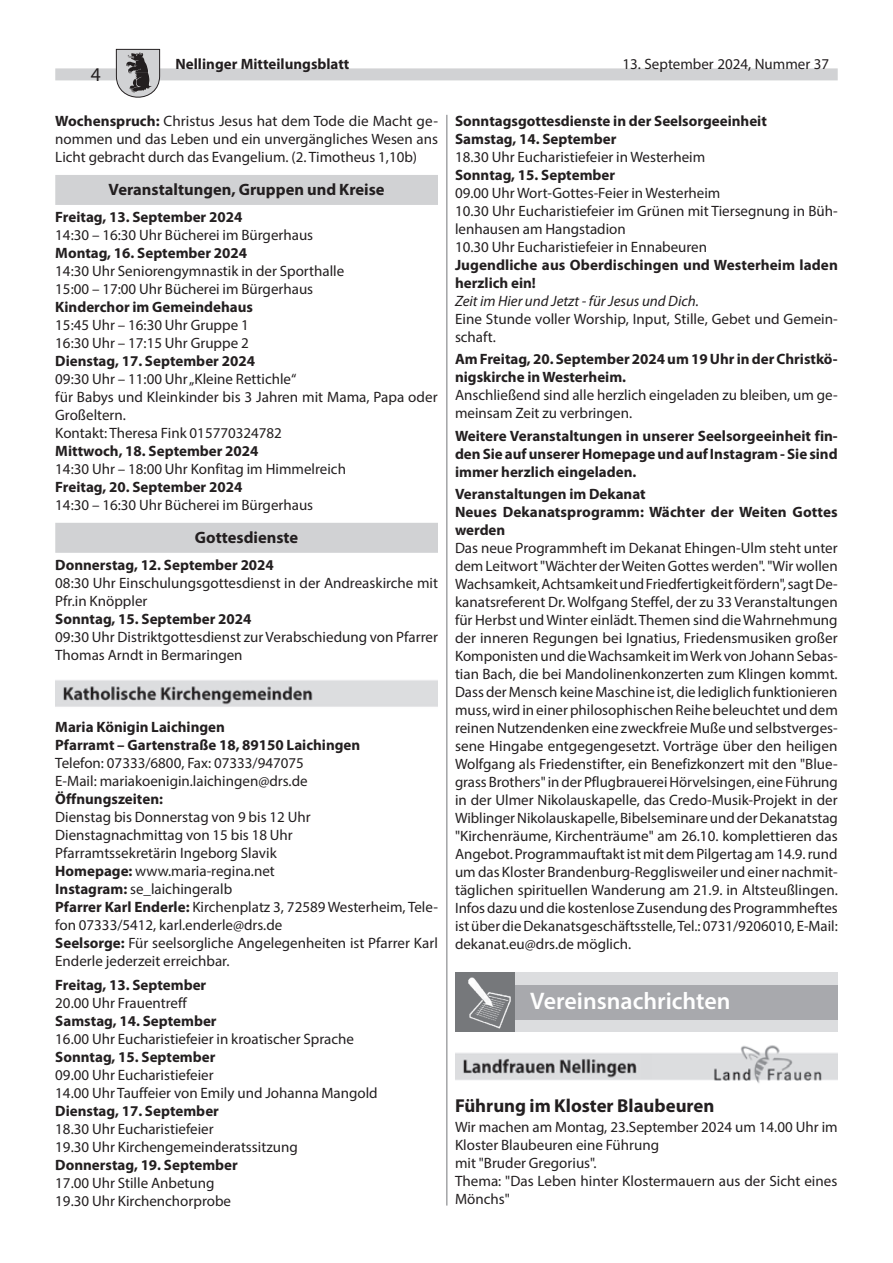
<style>
.page{position:relative;width:893px;height:1263px;background:#fff}
.page>*{position:absolute;margin:0;border:0;box-sizing:border-box;transform-origin:0 0}
.t1{font:600 24px "Myriad Pro";color:#fff}
.t2{font:19.5px "Myriad Pro";color:#231f20}
.t3{font:700 18.75px "Myriad Pro";color:#231f20}
.t4{font:700 16.5px "Myriad Pro";color:#231f20}
.t5{font:15px/18px "Myriad Pro";color:#231f20}
.t6{font:700 15px/18px "Myriad Pro";color:#231f20}
.t7{font:italic 15px "Myriad Pro";color:#231f20}
.s1{font-weight:700}
</style>
<div class="page">
<div style="left:55px;top:68px;width:783px;height:12px;background:#d1d2d4"></div>
<svg style="left:115px;top:49px;width:46px;height:49px"></svg>
<hr style="left:446px;top:115px;width:1px;height:1090px;background:#76787b">
<div style="left:55px;top:175px;width:383px;height:30px;background:#d1d2d4"></div>
<div style="left:55px;top:523px;width:383px;height:30px;background:#d1d2d4"></div>
<img style="left:55px;top:680px;width:383px;height:27px">
<div style="left:455px;top:972px;width:383px;height:60px;background:#dcdddf"></div>
<div style="left:455px;top:985px;width:383px;height:34px;background:#a8a9ad"></div>
<div style="left:455px;top:972px;width:59px;height:60px;background:#76787b"></div>
<img style="left:468px;top:973px;width:49px;height:59px">
<img style="left:455px;top:1045px;width:383px;height:38px">
<h2 class="t2" style="left:91px;top:62px;width:12px">4</h2>
<p class="t6" style="left:176px;top:55px;width:175px">Nellinger Mitteilungsblatt</p>
<p class="t5" style="left:622px;top:55px;width:208px">13. September 2024, Nummer 37</p>
<p class="t5" style="left:55px;top:112px;width:384px;text-align:justify"><span class="s1">Wochenspruch:</span> Christus Jesus hat dem Tode die Macht ge&shy;nommen und das Leben und ein unvergängliches Wesen ans Licht gebracht durch das Evangelium. (2. Timotheus 1,10b)</p>
<p class="t4" style="left:109px;top:179px;width:277px">Veranstaltungen, Gruppen und Kreise</p>
<p class="t6" style="left:55px;top:207px;width:189px">Freitag, 13. September 2024</p>
<p class="t5" style="left:55px;top:226px;width:259px">14:30 – 16:30 Uhr Bücherei im Bürgerhaus</p>
<p class="t6" style="left:55px;top:243px;width:193px">Montag, 16. September 2024</p>
<p class="t5" style="left:55px;top:262px;width:291px">14:30 Uhr Seniorengymnastik in der Sporthalle<br>15:00 – 17:00 Uhr Bücherei im Bürgerhaus</p>
<p class="t6" style="left:55px;top:297px;width:199px">Kinderchor im Gemeindehaus</p>
<p class="t5" style="left:55px;top:316px;width:195px">15:45 Uhr – 16:30 Uhr Gruppe 1<br>16:30 Uhr – 17:15 Uhr Gruppe 2</p>
<p class="t6" style="left:55px;top:351px;width:201px">Dienstag, 17. September 2024</p>
<p class="t5" style="left:55px;top:370px;width:384px">09:30 Uhr – 11:00 Uhr „Kleine Rettichle“<br>für Babys und Kleinkinder bis 3 Jahren mit Mama, Papa oder Großeltern.<br>Kontakt: Theresa Fink 015770324782</p>
<p class="t6" style="left:55px;top:441px;width:205px">Mittwoch, 18. September 2024</p>
<p class="t5" style="left:55px;top:460px;width:292px">14:30 Uhr – 18:00 Uhr Konfitag im Himmelreich</p>
<p class="t6" style="left:55px;top:477px;width:189px">Freitag, 20. September 2024</p>
<p class="t5" style="left:55px;top:496px;width:259px">14:30 – 16:30 Uhr Bücherei im Bürgerhaus</p>
<p class="t4" style="left:195px;top:527px;width:105px">Gottesdienste</p>
<p class="t6" style="left:55px;top:555px;width:220px">Donnerstag, 12. September 2024</p>
<p class="t5" style="left:55px;top:573px;width:384px">08:30 Uhr Einschulungsgottesdienst in der Andreaskirche mit<br>Pfr.in Knöppler</p>
<p class="t6" style="left:55px;top:609px;width:198px">Sonntag, 15. September 2024</p>
<p class="t5" style="left:55px;top:627px;width:384px">09:30 Uhr Distriktgottesdienst zur Verabschiedung von Pfarrer<br>Thomas Arndt in Bermaringen</p>
<p class="t6" style="left:55px;top:717px;width:307px">Maria Königin Laichingen<br>Pfarramt – Gartenstraße 18, 89150 Laichingen</p>
<p class="t5" style="left:55px;top:754px;width:254px">Telefon: 07333/6800, Fax: 07333/947075<br>E-Mail: mariakoenigin.laichingen@drs.de</p>
<p class="t6" style="left:55px;top:789px;width:109px">Öffnungszeiten:</p>
<p class="t5" style="left:55px;top:808px;width:384px">Dienstag bis Donnerstag von 9 bis 12 Uhr Dienstagnachmittag von 15 bis 18 Uhr<br>Pfarramtssekretärin Ingeborg Slavik<br><span class="s1">Homepage:</span> www.maria-regina.net<br><span class="s1">Instagram:</span> se_laichingeralb<br><span class="s1">Pfarrer Karl Enderle:</span> Kirchenplatz 3, 72589 Westerheim, Tele&shy;fon 07333/5412, karl.enderle@drs.de<br><span class="s1">Seelsorge:</span> Für seelsorgliche Angelegenheiten ist Pfarrer Karl Enderle jederzeit erreichbar.</p>
<p class="t6" style="left:55px;top:976px;width:153px">Freitag, 13. September</p>
<p class="t5" style="left:55px;top:994px;width:133px">20.00 Uhr Frauentreff</p>
<p class="t6" style="left:55px;top:1012px;width:163px">Samstag, 14. September</p>
<p class="t5" style="left:55px;top:1030px;width:300px">16.00 Uhr Eucharistiefeier in kroatischer Sprache</p>
<p class="t6" style="left:55px;top:1048px;width:162px">Sonntag, 15. September</p>
<p class="t5" style="left:55px;top:1066px;width:324px">09.00 Uhr Eucharistiefeier<br>14.00 Uhr Tauffeier von Emily und Johanna Mangold</p>
<p class="t6" style="left:55px;top:1102px;width:165px">Dienstag, 17. September</p>
<p class="t5" style="left:55px;top:1120px;width:244px">18.30 Uhr Eucharistiefeier<br>19.30 Uhr Kirchengemeinderatssitzung</p>
<p class="t6" style="left:55px;top:1156px;width:184px">Donnerstag, 19. September</p>
<p class="t5" style="left:55px;top:1174px;width:177px">17.00 Uhr Stille Anbetung<br>19.30 Uhr Kirchenchorprobe</p>
<p class="t6" style="left:455px;top:112px;width:313px">Sonntagsgottesdienste in der Seelsorgeeinheit<br>Samstag, 14. September</p>
<p class="t5" style="left:455px;top:148px;width:252px">18.30 Uhr Eucharistiefeier in Westerheim</p>
<p class="t6" style="left:455px;top:166px;width:162px">Sonntag, 15. September</p>
<p class="t5" style="left:455px;top:184px;width:384px">09.00 Uhr Wort-Gottes-Feier in Westerheim<br>10.30 Uhr Eucharistiefeier im Grünen mit Tiersegnung in Büh&shy;lenhausen am Hangstadion<br>10.30 Uhr Eucharistiefeier in Ennabeuren</p>
<p class="t6" style="left:455px;top:256px;width:384px">Jugendliche aus Oberdischingen und Westerheim laden herzlich ein!</p>
<p class="t7" style="left:455px;top:292px;width:246px">Zeit im Hier und Jetzt - für Jesus und Dich.</p>
<p class="t5" style="left:455px;top:310px;width:384px">Eine Stunde voller Worship, Input, Stille, Gebet und Gemein&shy;schaft.</p>
<p class="t6" style="left:455px;top:350px;width:384px">Am Freitag, 20. September 2024 um 19 Uhr in der Christkö&shy;nigskirche in Westerheim.</p>
<p class="t5" style="left:455px;top:386px;width:384px">Anschließend sind alle herzlich eingeladen zu bleiben, um ge&shy;meinsam Zeit zu verbringen.</p>
<p class="t6" style="left:455px;top:426px;width:384px;text-align:justify">Weitere Veranstaltungen in unserer Seelsorgeeinheit fin&shy;den Sie auf unserer Homepage und auf Instagram - Sie sind immer herzlich eingeladen.</p>
<p class="t6" style="left:455px;top:484px;width:384px">Veranstaltungen im Dekanat<br>Neues Dekanatsprogramm: Wächter der Weiten Gottes werden</p>
<p class="t5" style="left:455px;top:539px;width:384px;text-align:justify">Das neue Programmheft im Dekanat Ehingen-Ulm steht unter dem Leitwort "Wächter der Weiten Gottes werden". "Wir wollen Wachsamkeit, Achtsamkeit und Friedfertigkeit fördern", sagt De&shy;kanatsreferent Dr. Wolfgang Steffel, der zu 33 Veranstaltungen für Herbst und Winter einlädt. Themen sind die Wahrnehmung der inneren Regungen bei Ignatius, Friedensmusiken großer Komponisten und die Wachsamkeit im Werk von Johann Sebas&shy;tian Bach, die bei Mandolinenkonzerten zum Klingen kommt.<br>Dass der Mensch keine Maschine ist, die lediglich funktionieren muss, wird in einer philosophischen Reihe beleuchtet und dem reinen Nutzendenken eine zweckfreie Muße und selbstverges&shy;sene Hingabe entgegengesetzt. Vorträge über den heiligen Wolfgang als Friedenstifter, ein Benefizkonzert mit den "Blue&shy;grass Brothers" in der Pflugbrauerei Hörvelsingen, eine Führung in der Ulmer Nikolauskapelle, das Credo-Musik-Projekt in der Wiblinger Nikolauskapelle, Bibelseminare und der Dekanatstag "Kirchenräume, Kirchenträume" am 26.10. komplettieren das Angebot. Programmauftakt ist mit dem Pilgertag am 14.9. rund um das Kloster Brandenburg-Regglisweiler und einer nachmit&shy;täglichen spirituellen Wanderung am 21.9. in Altsteußlingen.<br>Infos dazu und die kostenlose Zusendung des Programmheftes ist über die Dekanatsgeschäftsstelle, Tel.: 0731/9206010, E-Mail: dekanat.eu@drs.de möglich.</p>
<h1 class="t1" style="left:530px;top:986px;width:202px">Vereinsnachrichten</h1>
<p class="t3" style="left:455px;top:1093px;width:261px">Führung im Kloster Blaubeuren</p>
<p class="t5" style="left:455px;top:1118px;width:384px">Wir machen am Montag, 23.September 2024 um 14.00 Uhr im Kloster Blaubeuren eine Führung<br>mit "Bruder Gregorius".<br>Thema: "Das Leben hinter Klostermauern aus der Sicht eines Mönchs"</p>
</div>
